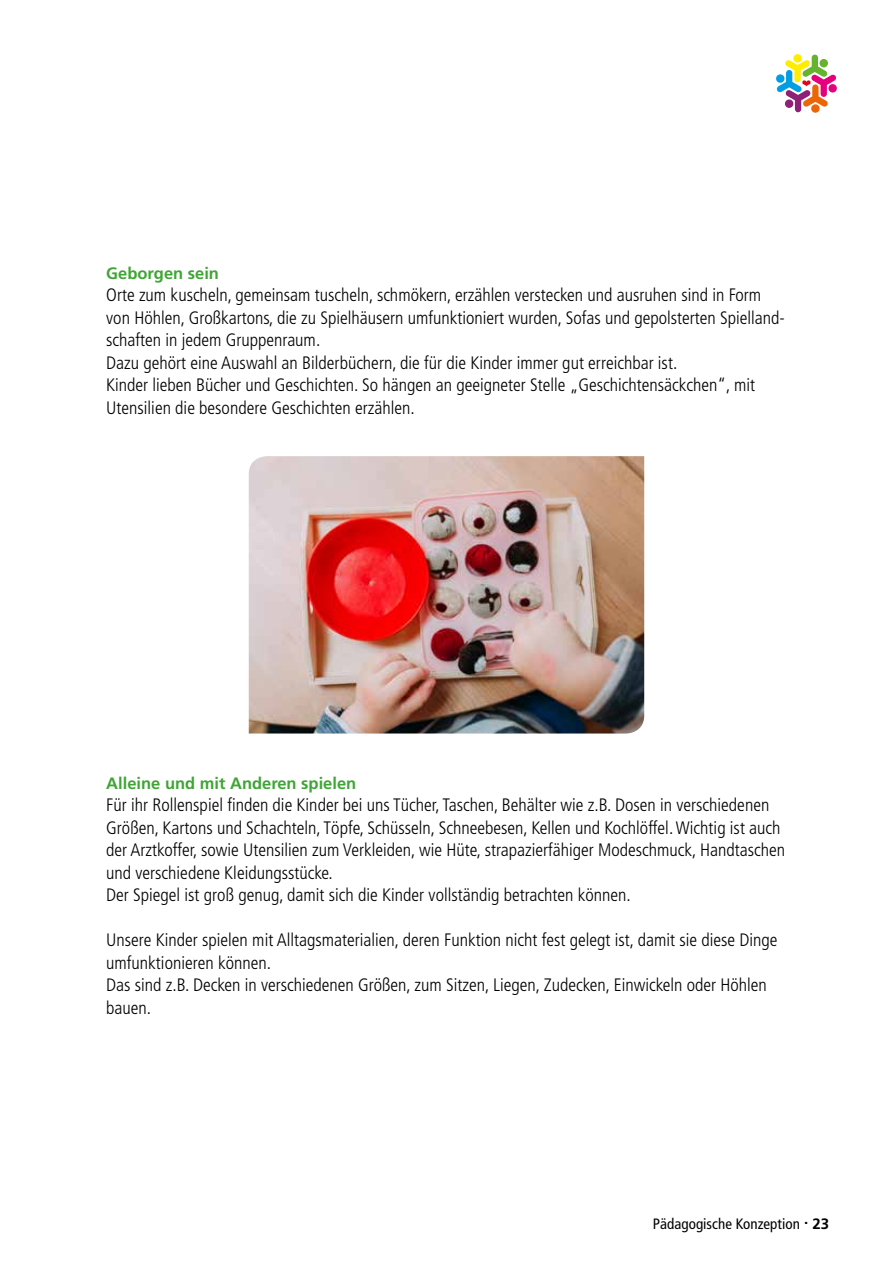
<style>
.page{position:relative;width:893px;height:1263px;background:#fff}
.page>*{position:absolute;margin:0;border:0;box-sizing:border-box;transform-origin:0 0}
.t1{font:300 condensed 18px/22.5px "Frutiger";color:#000}
.t2{font:700 16.5px "Frutiger";color:#3fa535}
.t3{font:condensed 15px "Frutiger";letter-spacing:.005em;color:#000}
.s1{font-weight:700;font-stretch:normal}
</style>
<div class="page">
<img style="left:249px;top:456px;width:395px;height:277px">
<svg style="left:776px;top:54px;width:61px;height:59px"></svg>
<p class="t2" style="left:106px;top:263px;width:114px">Geborgen sein</p>
<p class="t1" style="left:106px;top:284px;width:680px">Orte zum kuscheln, gemeinsam tuscheln, schmökern, erzählen verstecken und ausruhen sind in Form von Höhlen, Großkartons, die zu Spielhäusern umfunktioniert wurden, Sofas und gepolsterten Spielland&shy;schaften in jedem Gruppenraum.<br>Dazu gehört eine Auswahl an Bilderbüchern, die für die Kinder immer gut erreichbar ist.<br>Kinder lieben Bücher und Geschichten. So hängen an geeigneter Stelle „Geschichtensäckchen“, mit Utensilien die besondere Geschichten erzählen.</p>
<p class="t2" style="left:106px;top:773px;width:252px">Alleine und mit Anderen spielen</p>
<p class="t1" style="left:106px;top:794px;width:680px">Für ihr Rollenspiel finden die Kinder bei uns Tücher, Taschen, Behälter wie z.B. Dosen in verschiedenen Größen, Kartons und Schachteln, Töpfe, Schüsseln, Schneebesen, Kellen und Kochlöffel. Wichtig ist auch der Arztkoffer, sowie Utensilien zum Verkleiden, wie Hüte, strapazierfähiger Modeschmuck, Handtaschen und verschiedene Kleidungsstücke.<br>Der Spiegel ist groß genug, damit sich die Kinder vollständig betrachten können.</p>
<p class="t1" style="left:106px;top:929px;width:673px">Unsere Kinder spielen mit Alltagsmaterialien, deren Funktion nicht fest gelegt ist, damit sie diese Dinge umfunktionieren können.<br>Das sind z.B. Decken in verschiedenen Größen, zum Sitzen, Liegen, Zudecken, Einwickeln oder Höhlen bauen.</p>
<p class="t3" style="left:653px;top:1215px;width:178px">Pädagogische Konzeption <sup>.</sup> <span class="s1">23</span></p>
</div>
